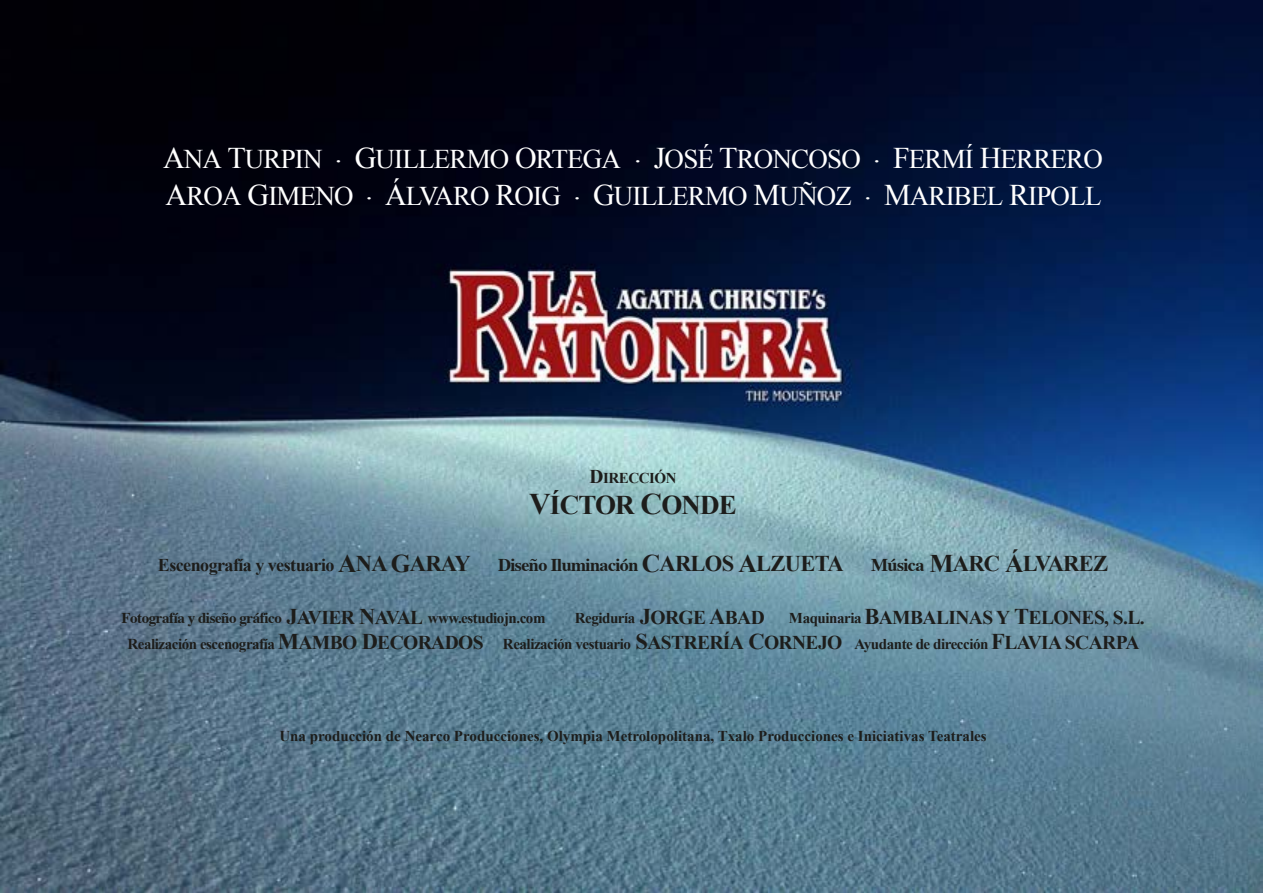
<style>
.page{position:relative;width:1263px;height:893px;background:#fff}
.page>*{position:absolute;margin:0;border:0;box-sizing:border-box;transform-origin:0 0}
.t1{font:27px/37.5px "Times New Roman";letter-spacing:-.03em;color:#fff}
.t2{font:700 27px "Times New Roman";letter-spacing:-.03em;color:#1d1d1b}
.t3{font:700 22.5px "Times New Roman";letter-spacing:-.03em;color:#1d1d1b}
.t4{font:700 19.5px "Times New Roman";letter-spacing:-.03em;color:#1d1d1b}
.t5{font:700 15px "Times New Roman";letter-spacing:-.03em;color:#1d1d1b}
.t6{font:700 15px "Times New Roman";color:#1d1d1b}
.t7{font:700 15px "Times";letter-spacing:-.03em;color:#1d1d1b}
.s1{font-size:30px}
.s2{font-size:19.5px}
.s3{font-size:18px}
.s4{font-size:25.5px}
.s5{font-family:"Times";font-size:18px}
.s6{font-family:"Times New Roman";font-size:22.5px}
.s7{font-family:"Times New Roman";font-size:19.5px}
.s8{font-family:"Times New Roman"}
.s9{font-size:15px}
.s10{font-size:22.5px}
</style>
<div class="page">
<img style="left:0;top:0;width:1263px;height:893px">
<h1 class="t1" style="left:163px;top:139px;width:941px"><span class="s1">A</span>NA <span class="s1">T</span>URPIN <sup>.</sup> <span class="s1">G</span>UILLERMO <span class="s1">O</span>RTEGA <sup>.</sup> <span class="s1">J</span>OSÉ <span class="s1">T</span>RONCOSO <sup>.</sup> <span class="s1">F</span>ERMÍ <span class="s1">H</span>ERRERO<br><span class="s1">A</span>ROA <span class="s1">G</span>IMENO <sup>.</sup> <span class="s1">Á</span>LVARO <span class="s1">R</span>OIG <sup>.</sup> <span class="s1">G</span>UILLERMO <span class="s1">M</span>UÑOZ <sup>.</sup> <span class="s1">M</span>ARIBEL <span class="s1">R</span>IPOLL</h1>
<p class="t5" style="left:589px;top:467px;width:89px"><span class="s2">D</span>IRECCIÓN</p>
<h1 class="t2" style="left:529px;top:486px;width:209px"><span class="s1">V</span>ÍCTOR <span class="s1">C</span>ONDE</h1>
<h2 class="t3" style="left:158px;top:548px;width:952px"><span class="s3">Escenografía y vestuario</span> <span class="s4">A</span>NA <span class="s4">G</span>ARAY <span class="s5">Diseño Iluminación</span> <span class="s4">C</span>ARLOS <span class="s4">A</span>LZUETA <span class="s5">Música</span> <span class="s4">M</span>ARC <span class="s4">Á</span>LVAREZ</h2>
<p class="t7" style="left:121px;top:604px;width:425px">Fotografía y diseño gráfico <span class="s6">J</span><span class="s7">AVIER</span> <span class="s6">N</span><span class="s7">AVAL</span> <span class="s8">www.estudiojn.com</span></p>
<h3 class="t4" style="left:575px;top:604px;width:571px"><span class="s9">Regiduría</span> <span class="s10">J</span>ORGE <span class="s10">A</span>BAD <span class="s9">Maquinaria</span> <span class="s10">B</span>AMBALINAS Y <span class="s10">T</span>ELONES, S.L.</h3>
<p class="t5" style="left:128px;top:633px;width:1014px">Realización escenografía <span class="s10">M</span><span class="s2">AMBO</span> <span class="s10">D</span><span class="s2">ECORADOS</span> Realización vestuario <span class="s10">S</span><span class="s2">ASTRERÍA</span> <span class="s10">C</span><span class="s2">ORNEJO</span> Ayudante de dirección <span class="s10">F</span><span class="s2">LAVIA SCARPA</span></p>
<p class="t6" style="left:279px;top:725px;width:709px">Una producción de Nearco Producciones, Olympia Metrolopolitana, Txalo Producciones e Iniciativas Teatrales</p>
</div>
